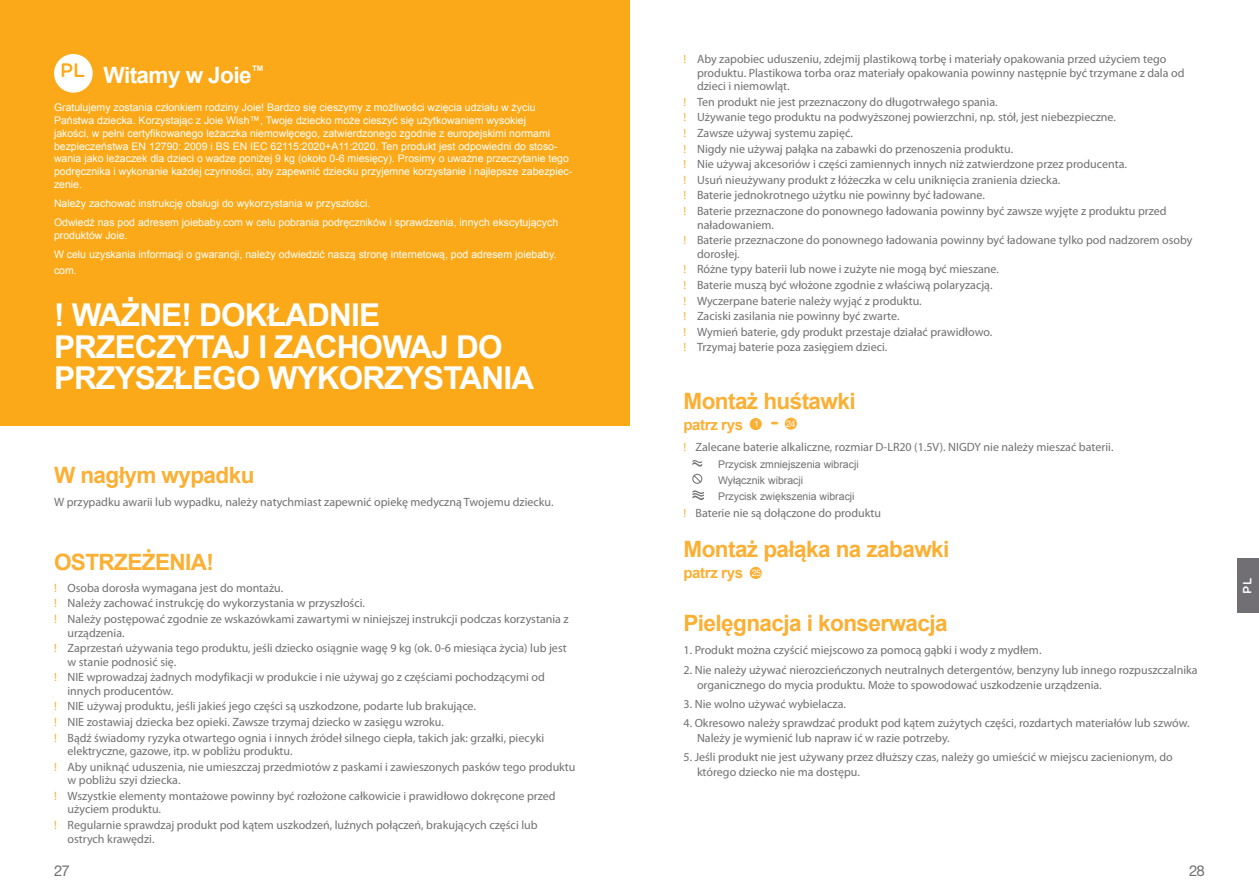
<style>
.page{position:relative;width:1259px;height:893px;background:#fff}
.page>*{position:absolute;margin:0;border:0;box-sizing:border-box;transform-origin:0 0}
.t1{font:700 31.5px/31.5px "Arial";letter-spacing:-.025em;color:#fff}
.t2{font:700 22.5px "Arial";letter-spacing:-.025em;color:#fbaf33}
.t3{font:700 22.5px "Arial";letter-spacing:-.025em;color:#fff}
.t4{font:500 22.5px "Gotham Rounded";color:#fbaf33}
.t5{font:700 15px "Arial";letter-spacing:-.025em;color:#fbaf33}
.t6{font:15px "Helvetica Neue LT Std";color:#716f73}
.t7{font:12px/15.6px "Myriad Pro";color:#716f73}
.t8{font:500 12px "Gotham Rounded";color:#fff}
.t9{font:10.5px/12.8px "Arial";color:#fff}
.t10{font:10.5px/16.2px "Arial";color:#716f73}
.t11{font:9px "Helvetica Neue LT Std";color:#fff}
.s1{color:#fbaf33}
.s2{font-family:"Helvetica Neue LT Std";font-weight:400;font-size:9px;color:#fff}
</style>
<div class="page">
<div style="left:1237px;top:558px;width:22px;height:55px;background:#716f73"></div>
<div style="left:0;top:0;width:629px;height:425px;background:#fba918"></div>
<div style="left:54px;top:54px;width:39px;height:39px;background:#fff;border-radius:50%"></div>
<div style="left:749px;top:418px;width:13px;height:12px;background:#fbaf33;border-radius:50%"></div>
<div style="left:785px;top:418px;width:12px;height:12px;background:#fbaf33;border-radius:50%"></div>
<svg style="left:692px;top:460px;width:11px;height:24px"></svg>
<svg style="left:692px;top:490px;width:12px;height:10px"></svg>
<div style="left:749px;top:567px;width:13px;height:12px;background:#fbaf33;border-radius:50%"></div>
<h2 class="t3" style="left:60px;top:60px;width:205px"><sup>PL</sup> Witamy w Joie<sup>™</sup></h2>
<p class="t9" style="left:54px;top:101px;width:520px">Gratulujemy zostania członkiem rodziny Joie! Bardzo się cieszymy z możliwości wzięcia udziału w życiu Państwa dziecka. Korzystając z Joie Wish™, Twoje dziecko może cieszyć się użytkowaniem wysokiej<br>jakości, w pełni certyfikowanego leżaczka niemowlęcego, zatwierdzonego zgodnie z europejskimi normami bezpieczeństwa EN 12790: 2009 i BS EN IEC 62115:2020+A11:2020. Ten produkt jest odpowiedni do stoso&shy;wania jako leżaczek dla dzieci o wadze poniżej 9 kg (około 0-6 miesięcy). Prosimy o uważne przeczytanie tego podręcznika i wykonanie każdej czynności, aby zapewnić dziecku przyjemne korzystanie i najlepsze zabezpiec&shy;zenie.</p>
<p class="t9" style="left:54px;top:194px;width:506px;line-height:19.2px">Należy zachować instrukcję obsługi do wykorzystania w przyszłości.<br>Odwiedź nas pod adresem joiebaby.com w celu pobrania podręczników i sprawdzenia, innych ekscytujących</p>
<p class="t9" style="left:54px;top:226px;width:504px;line-height:19.2px">produktów Joie.<br>W celu uzyskania informacji o gwarancji, należy odwiedzić naszą stronę internetową, pod adresem joiebaby.</p>
<p class="t9" style="left:54px;top:264px;width:24px">com.</p>
<h1 class="t1" style="left:54px;top:300px;width:482px">! WAŻNE! DOKŁADNIE<br>PRZECZYTAJ I ZACHOWAJ DO<br>PRZYSZŁEGO WYKORZYSTANIA</h1>
<h2 class="t2" style="left:54px;top:460px;width:202px">W nagłym wypadku</h2>
<p class="t7" style="left:54px;top:494px;width:501px">W przypadku awarii lub wypadku, należy natychmiast zapewnić opiekę medyczną Twojemu dziecku.</p>
<h2 class="t2" style="left:54px;top:547px;width:162px">OSTRZEŻENIA!</h2>
<p class="t7" style="left:54px;top:580px;width:516px"><span class="s1">!</span> Osoba dorosła wymagana jest do montażu.<br><span class="s1">!</span> Należy zachować instrukcję do wykorzystania w przyszłości.<br><span class="s1">!</span> Należy postępować zgodnie ze wskazówkami zawartymi w niniejszej instrukcji podczas korzystania z</p>
<p class="t7" style="left:54px;top:625px;width:514px;text-indent:14px">urządzenia.<br><span class="s1">!</span> Zaprzestań używania tego produktu, jeśli dziecko osiągnie wagę 9 kg (ok. 0-6 miesiąca życia) lub jest</p>
<p class="t7" style="left:54px;top:654px;width:492px;text-indent:14px">w stanie podnosić się.<br><span class="s1">!</span> NIE wprowadzaj żadnych modyfikacji w produkcie i nie używaj go z częściami pochodzącymi od</p>
<p class="t7" style="left:54px;top:683px;width:492px;text-indent:14px">innych producentów.<br><span class="s1">!</span> NIE używaj produktu, jeśli jakieś jego części są uszkodzone, podarte lub brakujące.<br><span class="s1">!</span> NIE zostawiaj dziecka bez opieki. Zawsze trzymaj dziecko w zasięgu wzroku.<br><span class="s1">!</span> Bądź świadomy ryzyka otwartego ognia i innych źródeł silnego ciepła, takich jak: grzałki, piecyki</p>
<p class="t7" style="left:54px;top:744px;width:523px;text-indent:14px">elektryczne, gazowe, itp. w pobliżu produktu.<br><span class="s1">!</span> Aby uniknąć uduszenia, nie umieszczaj przedmiotów z paskami i zawieszonych pasków tego produktu</p>
<p class="t7" style="left:54px;top:773px;width:503px;text-indent:14px">w pobliżu szyi dziecka.<br><span class="s1">!</span> Wszystkie elementy montażowe powinny być rozłożone całkowicie i prawidłowo dokręcone przed</p>
<p class="t7" style="left:54px;top:802px;width:485px;text-indent:14px">użyciem produktu.<br><span class="s1">!</span> Regularnie sprawdzaj produkt pod kątem uszkodzeń, luźnych połączeń, brakujących części lub</p>
<p class="t7" style="left:68px;top:831px;width:88px">ostrych krawędzi.</p>
<p class="t7" style="left:697px;top:52px;width:489px;line-height:13.5px;text-indent:-14px"><span class="s1">!</span> Aby zapobiec uduszeniu, zdejmij plastikową torbę i materiały opakowania przed użyciem tego produktu. Plastikowa torba oraz materiały opakowania powinny następnie być trzymane z dala od dzieci i niemowląt.</p>
<p class="t7" style="left:683px;top:94px;width:485px"><span class="s1">!</span> Ten produkt nie jest przeznaczony do długotrwałego spania.<br><span class="s1">!</span> Używanie tego produktu na podwyższonej powierzchni, np. stół, jest niebezpieczne.<br><span class="s1">!</span> Zawsze używaj systemu zapięć.<br><span class="s1">!</span> Nigdy nie używaj pałąka na zabawki do przenoszenia produktu.<br><span class="s1">!</span> Nie używaj akcesoriów i części zamiennych innych niż zatwierdzone przez producenta.<br><span class="s1">!</span> Usuń nieużywany produkt z łóżeczka w celu uniknięcia zranienia dziecka.<br><span class="s1">!</span> Baterie jednokrotnego użytku nie powinny być ładowane.<br><span class="s1">!</span> Baterie przeznaczone do ponownego ładowania powinny być zawsze wyjęte z produktu przed</p>
<p class="t7" style="left:683px;top:217px;width:510px;text-indent:14px">naładowaniem.<br><span class="s1">!</span> Baterie przeznaczone do ponownego ładowania powinny być ładowane tylko pod nadzorem osoby</p>
<p class="t7" style="left:683px;top:246px;width:317px;text-indent:14px">dorosłej.<br><span class="s1">!</span> Różne typy baterii lub nowe i zużyte nie mogą być mieszane. <span class="s1">!</span> Baterie muszą być włożone zgodnie z właściwą polaryzacją.<br><span class="s1">!</span> Wyczerpane baterie należy wyjąć z produktu.<br><span class="s1">!</span> Zaciski zasilania nie powinny być zwarte.<br><span class="s1">!</span> Wymień baterie, gdy produkt przestaje działać prawidłowo.<br><span class="s1">!</span> Trzymaj baterie poza zasięgiem dzieci.</p>
<h2 class="t2" style="left:683px;top:386px;width:174px">Montaż huśtawki</h2>
<p class="t5" style="left:683px;top:415px;width:77px">patrz rys <sup>1</sup></p>
<h2 class="t4" style="left:770px;top:406px;width:11px">-</h2>
<p class="t11" style="left:786px;top:418px;width:11px">24</p>
<p class="t7" style="left:683px;top:440px;width:431px"><span class="s1">!</span> Zalecane baterie alkaliczne, rozmiar D-LR20 (1.5V). NIGDY nie należy mieszać baterii.</p>
<p class="t10" style="left:718px;top:456px;width:142px">Przycisk zmniejszenia wibracji<br>Wyłącznik wibracji<br>Przycisk zwiększenia wibracji</p>
<p class="t7" style="left:683px;top:506px;width:199px"><span class="s1">!</span> Baterie nie są dołączone do produktu</p>
<h2 class="t2" style="left:683px;top:534px;width:267px">Montaż pałąka na zabawki</h2>
<p class="t5" style="left:683px;top:563px;width:79px">patrz rys <span class="s2">25</span></p>
<h2 class="t2" style="left:683px;top:608px;width:266px">Pielęgnacja i konserwacja</h2>
<p class="t7" style="left:683px;top:643px;width:359px">1. Produkt można czyścić miejscowo za pomocą gąbki i wody z mydłem.</p>
<p class="t7" style="left:697px;top:662px;width:502px;line-height:15px;text-indent:-14px">2. Nie należy używać nierozcieńczonych neutralnych detergentów, benzyny lub innego rozpuszczalnika organicznego do mycia produktu. Może to spowodować uszkodzenie urządzenia.</p>
<p class="t7" style="left:683px;top:696px;width:164px">3. Nie wolno używać wybielacza.</p>
<p class="t7" style="left:697px;top:716px;width:494px;line-height:15px;text-indent:-14px">4. Okresowo należy sprawdzać produkt pod kątem zużytych części, rozdartych materiałów lub szwów.<br>Należy je wymienić lub napraw ić w razie potrzeby.</p>
<p class="t7" style="left:697px;top:750px;width:477px;line-height:15px;text-indent:-14px">5. Jeśli produkt nie jest używany przez dłuższy czas, należy go umieścić w miejscu zacienionym, do którego dziecko nie ma dostępu.</p>
<p class="t6" style="left:54px;top:861px;width:17px">27</p>
<p class="t6" style="left:1189px;top:862px;width:17px">28</p>
<p class="t8" style="left:1238px;top:594px;width:18px;rotate:-90deg">PL</p>
</div>
